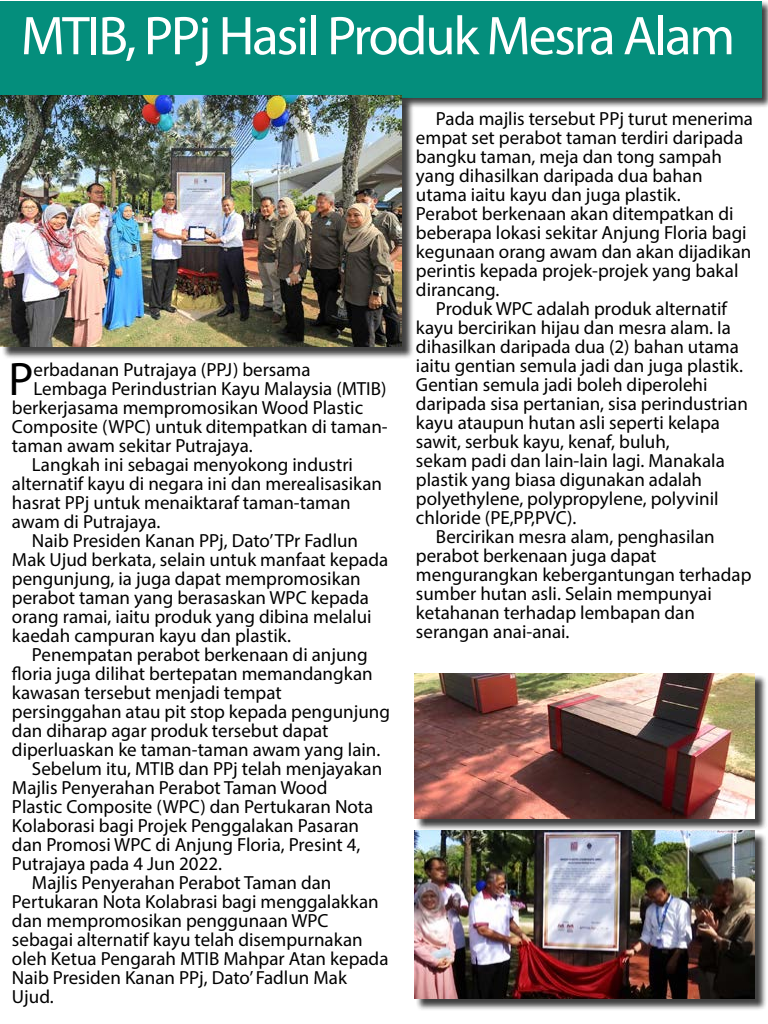
<style>
.page{position:relative;width:768px;height:1024px;background:#fff}
.page>*{position:absolute;margin:0;border:0;box-sizing:border-box;transform-origin:0 0}
.t1{font:55px "Myriad Pro";letter-spacing:-.04em;color:#fff}
.t2{font:47.2px "Myriad Pro";color:#000}
.t3{font:19px/19px "Myriad Pro";color:#000}
</style>
<div class="page">
<div style="left:0;top:1px;width:768px;height:108px;background:#000;opacity:.75"></div>
<div style="left:0;top:1px;width:762px;height:97px;background:#048e7c"></div>
<div style="left:2px;top:97px;width:413px;height:263px;background:#000;opacity:.75"></div>
<img style="left:0;top:95px;width:402px;height:252px">
<div style="left:416px;top:833px;width:352px;height:178px;background:#000;opacity:.75"></div>
<img style="left:414px;top:831px;width:341px;height:167px">
<div style="left:416px;top:675px;width:352px;height:157px;background:#000;opacity:.75"></div>
<img style="left:414px;top:673px;width:341px;height:146px">
<h1 class="t1" style="left:21px;top:2px;width:716px">MTIB, PPj Hasil Produk Mesra Alam</h1>
<h2 class="t2" style="left:8px;top:350px;width:27px">P</h2>
<p class="t3" style="left:34px;top:360px;width:279px">erbadanan Putrajaya (PPJ) bersama</p>
<p class="t3" style="left:34px;top:379px;width:354px">Lembaga Perindustrian Kayu Malaysia (MTIB)</p>
<p class="t3" style="left:12px;top:398px;width:353px">berkerjasama mempromosikan Wood Plastic</p>
<p class="t3" style="left:12px;top:417px;width:377px">Composite (WPC) untuk ditempatkan di taman-</p>
<p class="t3" style="left:12px;top:436px;width:242px">taman awam sekitar Putrajaya.</p>
<p class="t3" style="left:32px;top:455px;width:323px">Langkah ini sebagai menyokong industri</p>
<p class="t3" style="left:12px;top:474px;width:372px">alternatif kayu di negara ini dan merealisasikan</p>
<p class="t3" style="left:12px;top:493px;width:340px">hasrat PPj untuk menaiktaraf taman-taman</p>
<p class="t3" style="left:12px;top:512px;width:150px">awam di Putrajaya.</p>
<p class="t3" style="left:32px;top:531px;width:328px">Naib Presiden Kanan PPj, Dato’ TPr Fadlun</p>
<p class="t3" style="left:12px;top:550px;width:378px">Mak Ujud berkata, selain untuk manfaat kepada</p>
<p class="t3" style="left:12px;top:569px;width:350px">pengunjung, ia juga dapat mempromosikan</p>
<p class="t3" style="left:12px;top:588px;width:359px">perabot taman yang berasaskan WPC kepada</p>
<p class="t3" style="left:12px;top:607px;width:361px">orang ramai, iaitu produk yang dibina melalui</p>
<p class="t3" style="left:12px;top:626px;width:280px">kaedah campuran kayu dan plastik.</p>
<p class="t3" style="left:32px;top:645px;width:337px">Penempatan perabot berkenaan di anjung</p>
<p class="t3" style="left:12px;top:664px;width:362px">floria juga dilihat bertepatan memandangkan</p>
<p class="t3" style="left:12px;top:683px;width:271px">kawasan tersebut menjadi tempat</p>
<p class="t3" style="left:12px;top:702px;width:379px">persinggahan atau pit stop kepada pengunjung</p>
<p class="t3" style="left:12px;top:721px;width:318px">dan diharap agar produk tersebut dapat</p>
<p class="t3" style="left:12px;top:740px;width:370px">diperluaskan ke taman-taman awam yang lain.</p>
<p class="t3" style="left:32px;top:759px;width:352px">Sebelum itu, MTIB dan PPj telah menjayakan</p>
<p class="t3" style="left:12px;top:778px;width:317px">Majlis Penyerahan Perabot Taman Wood</p>
<p class="t3" style="left:12px;top:797px;width:363px">Plastic Composite (WPC) dan Pertukaran Nota</p>
<p class="t3" style="left:12px;top:816px;width:349px">Kolaborasi bagi Projek Penggalakan Pasaran</p>
<p class="t3" style="left:12px;top:835px;width:350px">dan Promosi WPC di Anjung Floria, Presint 4,</p>
<p class="t3" style="left:12px;top:854px;width:212px">Putrajaya pada 4 Jun 2022.</p>
<p class="t3" style="left:32px;top:873px;width:301px">Majlis Penyerahan Perabot Taman dan</p>
<p class="t3" style="left:12px;top:892px;width:368px">Pertukaran Nota Kolabrasi bagi menggalakkan</p>
<p class="t3" style="left:12px;top:911px;width:318px">dan mempromosikan penggunaan WPC</p>
<p class="t3" style="left:12px;top:930px;width:352px">sebagai alternatif kayu telah disempurnakan</p>
<p class="t3" style="left:12px;top:949px;width:378px">oleh Ketua Pengarah MTIB Mahpar Atan kepada</p>
<p class="t3" style="left:12px;top:968px;width:336px">Naib Presiden Kanan PPj, Dato’ Fadlun Mak</p>
<p class="t3" style="left:12px;top:987px;width:43px">Ujud.</p>
<p class="t3" style="left:416px;top:109px;width:339px;text-indent:20px">Pada majlis tersebut PPj turut menerima empat set perabot taman terdiri daripada bangku taman, meja dan tong sampah yang dihasilkan daripada dua bahan utama iaitu kayu dan juga plastik.<br>Perabot berkenaan akan ditempatkan di beberapa lokasi sekitar Anjung Floria bagi kegunaan orang awam dan akan dijadikan perintis kepada projek-projek yang bakal dirancang.</p>
<p class="t3" style="left:436px;top:299px;width:293px">Produk WPC adalah produk alternatif</p>
<p class="t3" style="left:416px;top:318px;width:316px">kayu bercirikan hijau dan mesra alam. Ia</p>
<p class="t3" style="left:416px;top:337px;width:324px">dihasilkan daripada dua (2) bahan utama</p>
<p class="t3" style="left:416px;top:356px;width:329px">iaitu gentian semula jadi dan juga plastik.</p>
<p class="t3" style="left:416px;top:375px;width:293px">Gentian semula jadi boleh diperolehi</p>
<p class="t3" style="left:416px;top:394px;width:333px">daripada sisa pertanian, sisa perindustrian</p>
<p class="t3" style="left:416px;top:413px;width:306px">kayu ataupun hutan asli seperti kelapa</p>
<p class="t3" style="left:416px;top:432px;width:255px">sawit, serbuk kayu, kenaf, buluh,</p>
<p class="t3" style="left:416px;top:451px;width:310px">sekam padi dan lain-lain lagi. Manakala</p>
<p class="t3" style="left:416px;top:470px;width:288px">plastik yang biasa digunakan adalah</p>
<p class="t3" style="left:416px;top:489px;width:304px">polyethylene, polypropylene, polyvinil</p>
<p class="t3" style="left:416px;top:508px;width:162px">chloride (PE,PP,PVC).</p>
<p class="t3" style="left:436px;top:527px;width:280px">Bercirikan mesra alam, penghasilan</p>
<p class="t3" style="left:416px;top:546px;width:242px">perabot berkenaan juga dapat</p>
<p class="t3" style="left:416px;top:565px;width:337px">mengurangkan kebergantungan terhadap</p>
<p class="t3" style="left:416px;top:584px;width:297px">sumber hutan asli. Selain mempunyai</p>
<p class="t3" style="left:416px;top:603px;width:281px">ketahanan terhadap lembapan dan</p>
<p class="t3" style="left:416px;top:622px;width:155px">serangan anai-anai.</p>
</div>
